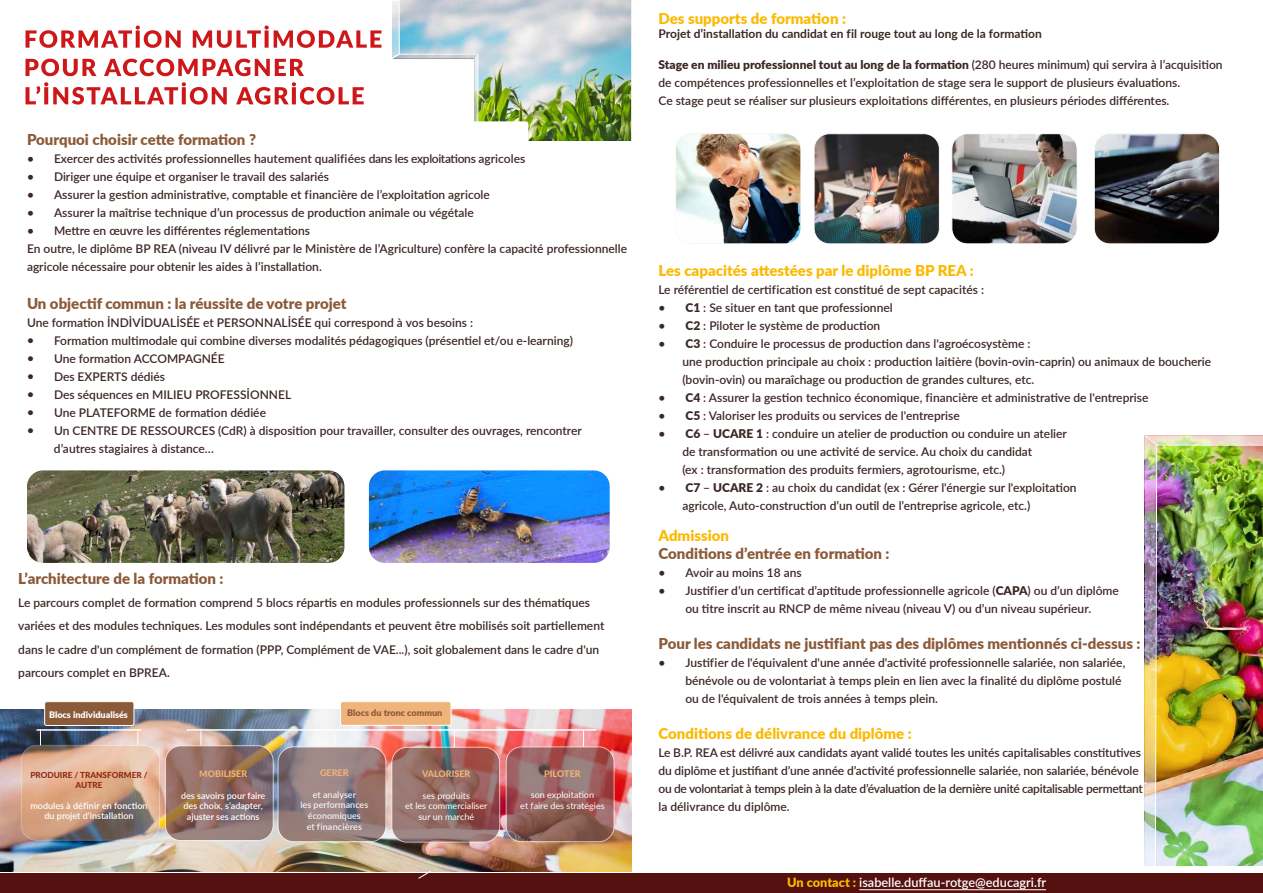
<style>
.page{position:relative;width:1263px;height:893px;background:#fff}
.page>*{position:absolute;margin:0;border:0;box-sizing:border-box;transform-origin:0 0}
.t1{font:900 15px "Lato";color:#8b5a39}
.t2{font:900 15px "Lato";color:#fbba00}
.t3{font:600 12.75px "Lato";color:#fff}
.t4{font:600 12px/18px "Lato";color:#3c2725}
.t5{font:700 12px "Lato";color:#3c2725}
.t6{font:600 9px/10.8px "Lato";color:#fff;text-align:center}
.t7{font:9px/10.8px "Lato";color:#fff;text-align:center}
.t8{font:600 9px/10.8px "Lato";color:#f3f1f2;text-align:center}
.t9{font:800 9px "Lato";color:#f0b379}
.t10{font:900 9px "Lato";color:#fff}
.t11{font:900 9px "Lato";color:#8b5a39}
.t12{font:800 8.25px/9.9px "Lato";color:#8d2a13;text-align:center}
.s1{font-weight:900}
.s2{font-weight:900;color:#faba00}
</style>
<div class="page">
<div style="left:0;top:873px;width:1263px;height:20px;background:#551110"></div>
<svg style="left:26px;top:82px;width:338px;height:23px"></svg>
<svg style="left:26px;top:59px;width:278px;height:17px"></svg>
<svg style="left:26px;top:26px;width:355px;height:22px"></svg>
<img style="left:677px;top:135px;width:124px;height:109px">
<div style="left:675px;top:133px;width:126px;height:111px;border:1px solid #fff;border-radius:15px"></div>
<img style="left:814px;top:135px;width:124px;height:109px">
<div style="left:814px;top:133px;width:126px;height:111px;border:1px solid #fff;border-radius:15px"></div>
<img style="left:953px;top:135px;width:122px;height:109px">
<div style="left:951px;top:133px;width:126px;height:111px;border:1px solid #fff;border-radius:15px"></div>
<img style="left:1094px;top:135px;width:124px;height:109px">
<div style="left:1094px;top:133px;width:126px;height:111px;border:1px solid #fff;border-radius:15px"></div>
<img style="left:0;top:709px;width:631px;height:163px">
<div style="left:45px;top:702px;width:89px;height:23px;background:#8b5a39;border-radius:2px"></div>
<div style="left:44px;top:701px;width:90px;height:25px;border:1px solid #fff;border-radius:2px"></div>
<div style="left:341px;top:702px;width:110px;height:23px;background:#f0b379;border-radius:2px"></div>
<div style="left:340px;top:701px;width:111px;height:25px;border:1px solid #fff;border-radius:2px"></div>
<svg style="left:21px;top:745px;width:138px;height:95px;background:#c69f86"></svg>
<div style="left:21px;top:745px;width:139px;height:96px;border:1px solid #fff;border-radius:15px"></div>
<svg style="left:165px;top:746px;width:108px;height:95px;background:#8f6e66"></svg>
<div style="left:165px;top:745px;width:109px;height:96px;border:1px solid #fff;border-radius:15px"></div>
<svg style="left:278px;top:747px;width:108px;height:95px;background:#937b7b"></svg>
<div style="left:278px;top:746px;width:108px;height:96px;border:1px solid #fff;border-radius:15px"></div>
<svg style="left:392px;top:747px;width:108px;height:95px;background:#936864"></svg>
<div style="left:391px;top:747px;width:109px;height:95px;border:1px solid #fff;border-radius:15px"></div>
<svg style="left:506px;top:747px;width:108px;height:95px;background:#94615e"></svg>
<div style="left:506px;top:746px;width:108px;height:96px;border:1px solid #fff;border-radius:15px"></div>
<hr style="left:37px;top:729px;width:104px;height:2px;background:#fff">
<svg style="left:40px;top:729px;width:1px;height:16px"></svg>
<svg style="left:137px;top:729px;width:1px;height:16px"></svg>
<hr style="left:187px;top:729px;width:409px;height:2px;background:#fff">
<svg style="left:201px;top:729px;width:1px;height:16px"></svg>
<svg style="left:583px;top:730px;width:1px;height:16px"></svg>
<svg style="left:454px;top:731px;width:1px;height:16px"></svg>
<svg style="left:334px;top:731px;width:1px;height:16px"></svg>
<svg style="left:417px;top:870px;width:15px;height:9px"></svg>
<img style="left:1144px;top:435px;width:119px;height:431px">
<hr style="left:859px;top:889px;width:187px;height:1px;background:#fff">
<img style="left:392px;top:0;width:240px;height:141px">
<img style="left:27px;top:470px;width:317px;height:93px">
<img style="left:369px;top:470px;width:241px;height:93px">
<p class="t1" style="left:27px;top:129px;width:231px">Pourquoi choisir cette formation ?</p>
<p class="t4" style="left:27px;top:150px;width:500px">• Exercer des activités professionnelles hautement qualifiées dans les exploitations agricoles</p>
<p class="t4" style="left:27px;top:168px;width:304px">• Diriger une équipe et organiser le travail des salariés</p>
<p class="t4" style="left:27px;top:186px;width:464px">• Assurer la gestion administrative, comptable et financière de l’exploitation agricole</p>
<p class="t4" style="left:27px;top:204px;width:448px">• Assurer la maîtrise technique d’un processus de production animale ou végétale</p>
<p class="t4" style="left:27px;top:222px;width:602px">• Mettre en œuvre les différentes réglementations<br>En outre, le diplôme BP REA (niveau IV délivré par le Ministère de l’Agriculture) confère la capacité professionnelle agricole nécessaire pour obtenir les aides à l’installation.</p>
<p class="t1" style="left:27px;top:292px;width:321px">Un objectif commun : la réussite de votre projet</p>
<p class="t4" style="left:27px;top:313px;width:448px">Une formation İNDİVİDUALİSÉE et PERSONNALİSÉE qui correspond à vos besoins :</p>
<p class="t4" style="left:27px;top:331px;width:547px">• Formation multimodale qui combine diverses modalités pédagogiques (présentiel et/ou e-learning)</p>
<p class="t4" style="left:27px;top:349px;width:199px">• Une formation ACCOMPAGNÉE</p>
<p class="t4" style="left:27px;top:367px;width:140px">• Des EXPERTS dédiés</p>
<p class="t4" style="left:27px;top:385px;width:266px">• Des séquences en MILIEU PROFESSİONNEL</p>
<p class="t4" style="left:27px;top:403px;width:241px">• Une PLATEFORME de formation dédiée</p>
<p class="t4" style="left:54px;top:421px;width:529px;text-indent:-27px">• Un CENTRE DE RESSOURCES (CdR) à disposition pour travailler, consulter des ouvrages, rencontrer d’autres stagiaires à distance…</p>
<p class="t1" style="left:18px;top:567px;width:207px">L’architecture de la formation :</p>
<p class="t4" style="left:18px;top:591px;width:588px;line-height:23.2px">Le parcours complet de formation comprend 5 blocs répartis en modules professionnels sur des thématiques variées et des modules techniques. Les modules sont indépendants et peuvent être mobilisés soit partiellement dans le cadre d'un complément de formation (PPP, Complément de VAE...), soit globalement dans le cadre d'un parcours complet en BPREA.</p>
<p class="t10" style="left:49px;top:707px;width:80px">Blocs individualisés</p>
<p class="t11" style="left:347px;top:706px;width:97px">Blocs du tronc commun</p>
<p class="t12" style="left:30px;top:770px;width:119px">PRODUIRE / TRANSFORMER /<br>AUTRE</p>
<p class="t6" style="left:30px;top:800px;width:119px">modules à définir en fonction du projet d’installation</p>
<p class="t9" style="left:199px;top:767px;width:49px">MOBILISER</p>
<p class="t6" style="left:181px;top:790px;width:86px">des savoirs pour faire des choix, s’adapter, ajuster ses actions</p>
<p class="t9" style="left:320px;top:766px;width:30px">GERER</p>
<p class="t8" style="left:300px;top:788px;width:69px">et analyser<br>les performances économiques<br>et financières</p>
<p class="t9" style="left:422px;top:767px;width:50px">VALORISER</p>
<p class="t7" style="left:405px;top:790px;width:84px">ses produits<br>et les commercialiser sur un marché</p>
<p class="t9" style="left:544px;top:766px;width:38px">PILOTER</p>
<p class="t7" style="left:520px;top:789px;width:86px">son exploitation<br>et faire des stratégies</p>
<p class="t2" style="left:658px;top:7px;width:189px">Des supports de formation :</p>
<p class="t5" style="left:658px;top:25px;width:385px">Projet d’installation du candidat en fil rouge tout au long de la formation</p>
<p class="t4" style="left:658px;top:55px;width:566px"><span class="s1">Stage en milieu professionnel tout au long de la formation</span> (280 heures minimum) qui servira à l’acquisition de compétences professionnelles et l’exploitation de stage sera le support de plusieurs évaluations.<br>Ce stage peut se réaliser sur plusieurs exploitations différentes, en plusieurs périodes différentes.</p>
<p class="t2" style="left:658px;top:260px;width:317px">Les capacités attestées par le diplôme BP REA :</p>
<p class="t4" style="left:658px;top:281px;width:327px">Le référentiel de certification est constitué de sept capacités :</p>
<p class="t4" style="left:658px;top:299px;width:236px">• <span class="s1">C1</span> : Se situer en tant que professionnel</p>
<p class="t4" style="left:658px;top:317px;width:223px">• <span class="s1">C2</span> : Piloter le système de production</p>
<p class="t4" style="left:682px;top:335px;width:530px;text-indent:-24px">• <span class="s1">C3</span> : Conduire le processus de production dans l'agroécosystème :<br>une production principale au choix : production laitière (bovin-ovin-caprin) ou animaux de boucherie (bovin-ovin) ou maraîchage ou production de grandes cultures, etc.</p>
<p class="t4" style="left:658px;top:389px;width:491px">• <span class="s1">C4</span> : Assurer la gestion technico économique, financière et administrative de l'entreprise</p>
<p class="t4" style="left:658px;top:407px;width:303px">• <span class="s1">C5</span> : Valoriser les produits ou services de l'entreprise</p>
<p class="t4" style="left:682px;top:425px;width:386px;text-indent:-24px">• <span class="s1">C6</span> – <span class="s1">UCARE 1</span> : conduire un atelier de production ou conduire un atelier de transformation ou une activité de service. Au choix du candidat<br>(ex : transformation des produits fermiers, agrotourisme, etc.)</p>
<p class="t4" style="left:682px;top:479px;width:396px;text-indent:-24px">• <span class="s1">C7</span> – <span class="s1">UCARE 2</span> : au choix du candidat (ex : Gérer l'énergie sur l'exploitation agricole, Auto-construction d’un outil de l’entreprise agricole, etc.)</p>
<p class="t2" style="left:658px;top:524px;width:72px">Admission</p>
<p class="t1" style="left:658px;top:542px;width:233px">Conditions d’entrée en formation :</p>
<p class="t4" style="left:658px;top:563px;width:145px">• Avoir au moins 18 ans</p>
<p class="t4" style="left:658px;top:581px;width:462px;text-align:center">• Justifier d’un certificat d’aptitude professionnelle agricole (<span class="s1">CAPA</span>) ou d’un diplôme ou titre inscrit au RNCP de même niveau (niveau V) ou d’un niveau supérieur.</p>
<p class="t1" style="left:658px;top:632px;width:484px">Pour les candidats ne justifiant pas des diplômes mentionnés ci-dessus :</p>
<p class="t4" style="left:685px;top:653px;width:441px;text-indent:-27px">• Justifier de l'équivalent d'une année d'activité professionnelle salariée, non salariée, bénévole ou de volontariat à temps plein en lien avec la finalité du diplôme postulé ou de l'équivalent de trois années à temps plein.</p>
<p class="t2" style="left:658px;top:722px;width:255px">Conditions de délivrance du diplôme :</p>
<p class="t4" style="left:658px;top:743px;width:486px">Le B.P. REA est délivré aux candidats ayant validé toutes les unités capitalisables constitutives du diplôme et justifiant d’une année d’activité professionnelle salariée, non salariée, bénévole ou de volontariat à temps plein à la date d’évaluation de la dernière unité capitalisable permettant la délivrance du diplôme.</p>
<p class="t3" style="left:787px;top:873px;width:261px"><span class="s2">Un contact :</span> isabelle.duffau-rotge@educagri.fr</p>
</div>
